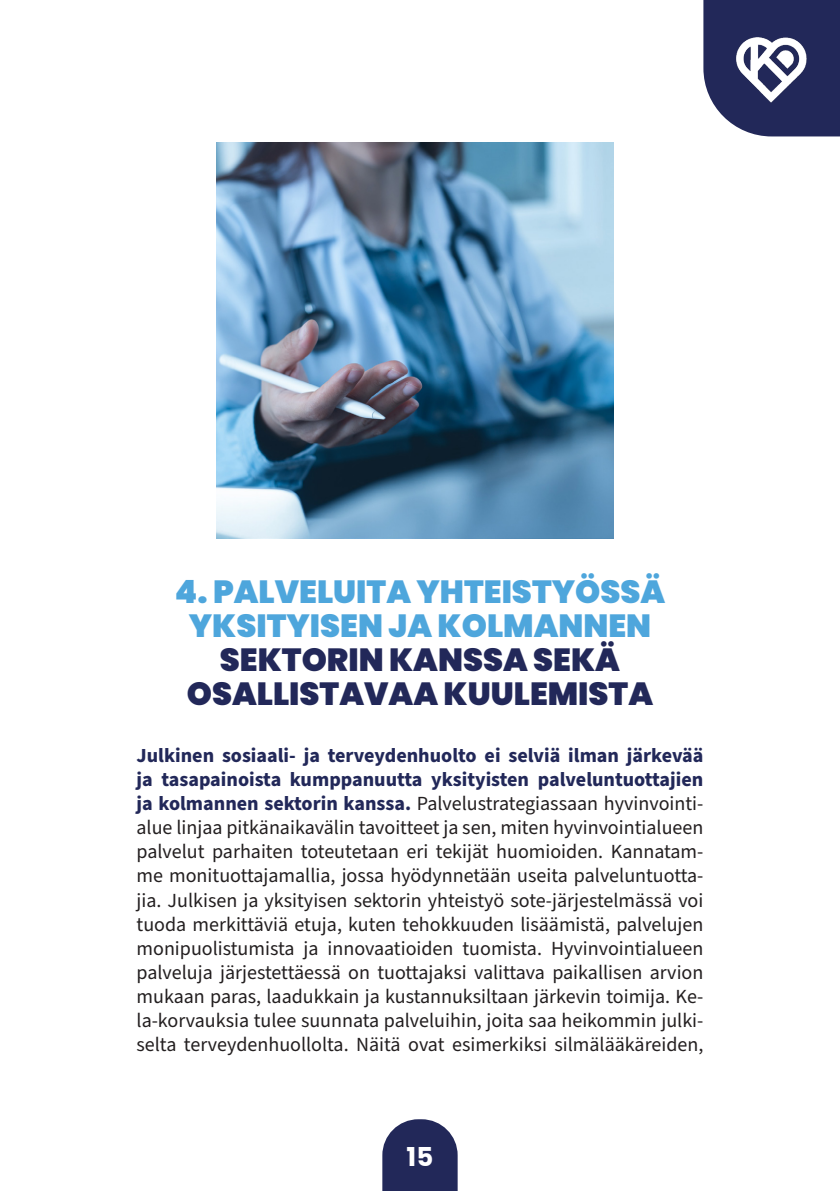
<style>
.page{position:relative;width:840px;height:1191px;background:#fff}
.page>*{position:absolute;margin:0;border:0;box-sizing:border-box;transform-origin:0 0}
.t1{font:900 32px "Poppins";color:#4ea6dc}
.t2{font:900 32px "Poppins";color:#222859}
.t3{font:700 26px "Poppins";color:#fff}
.t4{font:20px/24px "Source Sans Pro";color:#231f20;text-align:justify}
.s1{font-weight:700;color:#222859}
</style>
<div class="page">
<svg style="left:703px;top:0;width:136px;height:136px;background:#373c68"></svg>
<img style="left:728px;top:27px;width:86px;height:82px">
<svg style="left:382px;top:1119px;width:75px;height:72px;background:#393f6a"></svg>
<img style="left:217px;top:142px;width:396px;height:397px">
<p class="t1" style="left:175px;top:573px;width:491px">4. PALVELUITA YHTEISTYÖSSÄ</p>
<p class="t1" style="left:189px;top:607px;width:463px">YKSITYISEN JA KOLMANNEN</p>
<p class="t2" style="left:220px;top:641px;width:401px">SEKTORIN KANSSA SEKÄ</p>
<p class="t2" style="left:187px;top:675px;width:467px">OSALLISTAVAA KUULEMISTA</p>
<p class="t4" style="left:136px;top:744px;width:568px"><span class="s1">Julkinen sosiaali- ja terveydenhuolto ei selviä ilman järkevää ja tasapainoista kumppanuutta yksityisten palveluntuottajien ja kolmannen sektorin kanssa.</span> Palvelustrategiassaan hyvinvointi&shy;alue linjaa pitkänaikavälin tavoitteet ja sen, miten hyvinvointialueen palvelut parhaiten toteutetaan eri tekijät huomioiden. Kannatam&shy;me monituottajamallia, jossa hyödynnetään useita palveluntuotta&shy;jia. Julkisen ja yksityisen sektorin yhteistyö sote-järjestelmässä voi tuoda merkittäviä etuja, kuten tehokkuuden lisäämistä, palvelujen monipuolistumista ja innovaatioiden tuomista. Hyvinvointialueen palveluja järjestettäessä on tuottajaksi valittava paikallisen arvion mukaan paras, laadukkain ja kustannuksiltaan järkevin toimija. Ke&shy;la-korvauksia tulee suunnata palveluihin, joita saa heikommin julki&shy;selta terveydenhuollolta. Näitä ovat esimerkiksi silmälääkäreiden,</p>
<p class="t3" style="left:406px;top:1141px;width:28px">15</p>
</div>
